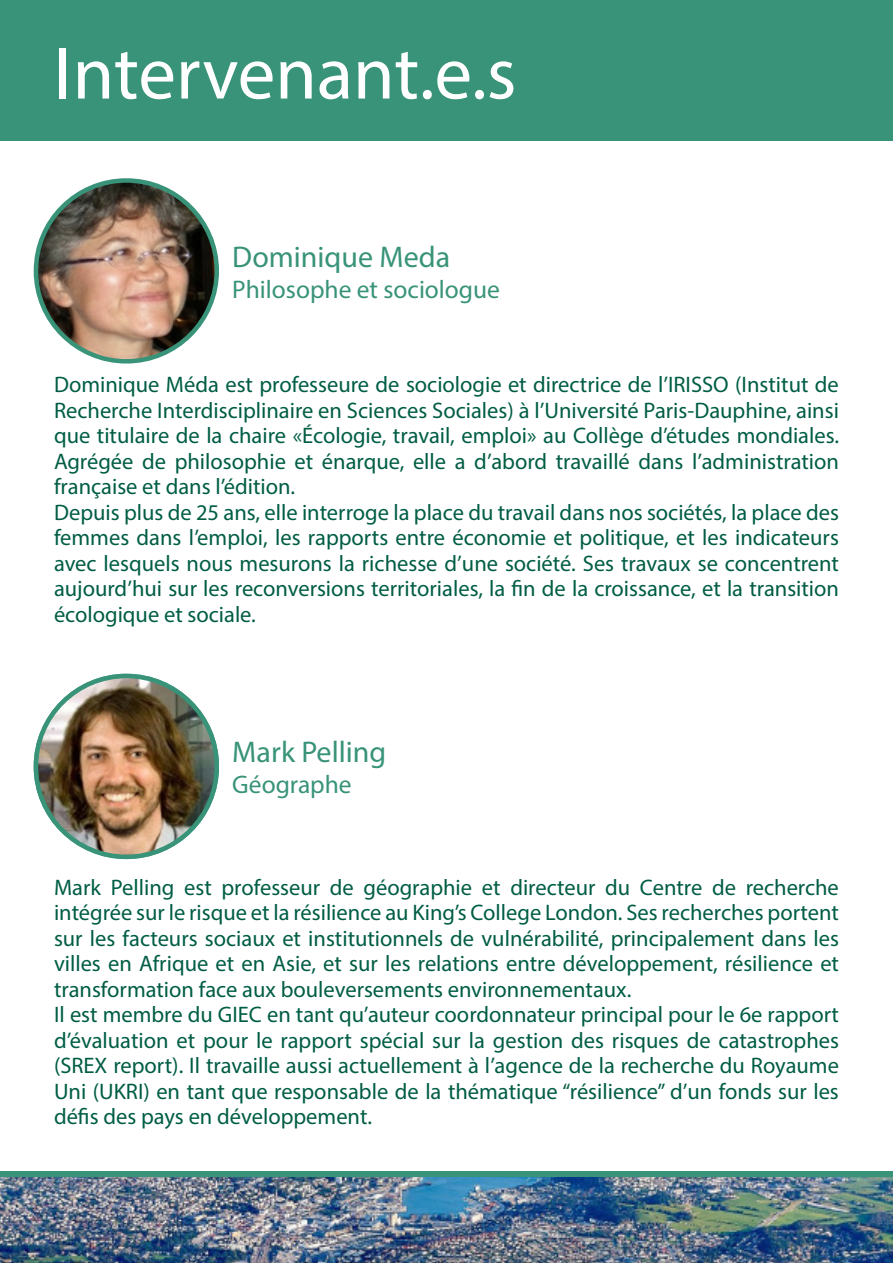
<style>
.page{position:relative;width:893px;height:1263px;background:#fff}
.page>*{position:absolute;margin:0;border:0;box-sizing:border-box;transform-origin:0 0}
.t1{font:75px "Myriad Pro";color:#fff}
.t2{font:30px "Myriad Pro";color:#389378}
.t3{font:25.5px "Myriad Pro";color:#389378}
.t4{font:22.5px/25.5px "Myriad Pro";color:#005d45;text-align:justify}
</style>
<div class="page">
<div style="left:0;top:0;width:893px;height:140px;background:#389378"></div>
<div style="left:0;top:1172px;width:893px;height:6px;background:#389378"></div>
<img style="left:0;top:1178px;width:893px;height:85px">
<img style="left:36px;top:180px;width:181px;height:181px;border-radius:90px">
<div style="left:34px;top:178px;width:185px;height:186px;border:4px solid #389378;border-radius:50%"></div>
<img style="left:36px;top:676px;width:181px;height:181px;border-radius:90px">
<div style="left:34px;top:674px;width:185px;height:185px;border:4px solid #389378;border-radius:50%"></div>
<p class="t1" style="left:54px;top:27px;width:464px">Intervenant.e.s</p>
<p class="t2" style="left:232px;top:238px;width:219px">Dominique Meda</p>
<p class="t3" style="left:232px;top:273px;width:269px">Philosophe et sociologue</p>
<p class="t4" style="left:54px;top:372px;width:787px">Dominique Méda est professeure de sociologie et directrice de l’IRISSO (Institut de Recherche Interdisciplinaire en Sciences Sociales) à l’Université Paris-Dauphine, ainsi que titulaire de la chaire «Écologie, travail, emploi» au Collège d’études mondiales.<br>Agrégée de philosophie et énarque, elle a d’abord travaillé dans l’administration française et dans l’édition.</p>
<p class="t4" style="left:54px;top:499px;width:787px">Depuis plus de 25 ans, elle interroge la place du travail dans nos sociétés, la place des femmes dans l’emploi, les rapports entre économie et politique, et les indicateurs avec lesquels nous mesurons la richesse d’une société. Ses travaux se concentrent aujourd’hui sur les reconversions territoriales, la fin de la croissance, et la transition écologique et sociale.</p>
<p class="t2" style="left:232px;top:734px;width:155px">Mark Pelling</p>
<p class="t3" style="left:232px;top:769px;width:121px">Géographe</p>
<p class="t4" style="left:54px;top:874px;width:787px">Mark Pelling est professeur de géographie et directeur du Centre de recherche intégrée sur le risque et la résilience au King’s College London. Ses recherches portent sur les facteurs sociaux et institutionnels de vulnérabilité, principalement dans les villes en Afrique et en Asie, et sur les relations entre développement, résilience et transformation face aux bouleversements environnementaux.</p>
<p class="t4" style="left:54px;top:1002px;width:787px">Il est membre du GIEC en tant qu’auteur coordonnateur principal pour le 6e rapport d’évaluation et pour le rapport spécial sur la gestion des risques de catastrophes (SREX report). Il travaille aussi actuellement à l’agence de la recherche du Royaume Uni (UKRI) en tant que responsable de la thématique “résilience” d’un fonds sur les défis des pays en développement.</p>
</div>
